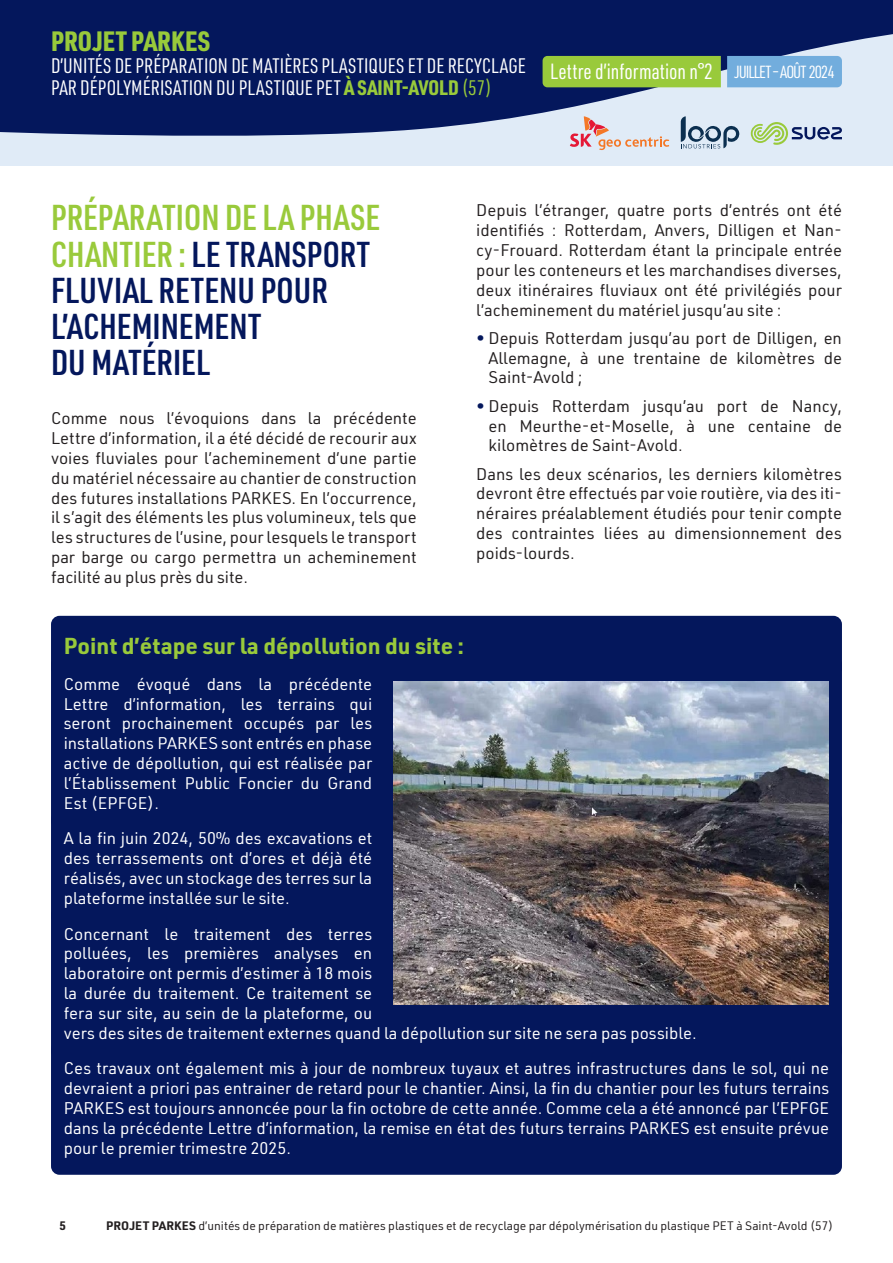
<style>
.page{position:relative;width:893px;height:1263px;background:#fff}
.page>*{position:absolute;margin:0;border:0;box-sizing:border-box;transform-origin:0 0}
.t1{font:600 35.1px/36.2px "URWDIN Cond";color:#04175c}
.t2{font:900 27.45px "URWDIN Cond";letter-spacing:.01em;color:#99ca3b}
.t3{font:700 22.5px "URWDIN";color:#99ca3b}
.t4{font:21.6px "URWDIN Cond";letter-spacing:.005em;color:#fff}
.t5{font:20.55px/22px "URWDIN Cond";color:#fff}
.t6{font:16.5px/19.8px "URWDIN";color:#231f20;text-align:justify}
.t7{font:16.5px/19.8px "URWDIN";color:#fff;text-align:justify}
.t8{font:12px "URWDIN";color:#231f20}
.t9{font:700 12px "URWDIN";color:#231f20}
.s1{font-weight:900;color:#99ca3b}
.s2{color:#99ca3b}
.s3{font-size:17.25px}
.s4{color:#04175c}
.s5{font-weight:700}
</style>
<div class="page">
<div style="left:51px;top:616px;width:791px;height:61px;background:#04175c;border-radius:9px"></div>
<div style="left:51px;top:656px;width:791px;height:174px;background:#04175c;border-radius:9px"></div>
<div style="left:51px;top:811px;width:791px;height:114px;background:#04175c;border-radius:9px"></div>
<div style="left:51px;top:906px;width:791px;height:154px;background:#04175c;border-radius:9px"></div>
<div style="left:51px;top:1041px;width:791px;height:134px;background:#04175c;border-radius:9px"></div>
<img style="left:393px;top:682px;width:435px;height:323px">
<div style="left:0;top:0;width:893px;height:166px;background:#e0ebf7"></div>
<svg style="left:0;top:0;width:893px;height:142px;fill:#04175c"></svg>
<svg style="left:570px;top:116px;width:99px;height:34px"></svg>
<svg style="left:681px;top:116px;width:59px;height:32px"></svg>
<svg style="left:751px;top:122px;width:91px;height:23px"></svg>
<div style="left:543px;top:56px;width:178px;height:31px;background:#99ca3b"></div>
<div style="left:727px;top:56px;width:115px;height:31px;background:#72addd"></div>
<h2 class="t2" style="left:51px;top:22px;width:161px">PROJET PARKES</h2>
<p class="t5" style="left:51px;top:54px;width:476px">D’UNITÉS DE PRÉPARATION DE MATIÈRES PLASTIQUES ET DE RECYCLAGE<br>PAR DÉPOLYMÉRISATION DU PLASTIQUE PET <span class="s1">À SAINT-AVOLD</span> <span class="s2">(57)</span></p>
<h3 class="t4" style="left:550px;top:57px;width:286px">Lettre d’information n°2 <span class="s3">JUILLET – AOÛT 2024</span></h3>
<h1 class="t1" style="left:51px;top:199px;width:331px"><span class="s2">PRÉPARATION DE LA PHASE<br>CHANTIER :</span> LE TRANSPORT<br>FLUVIAL RETENU POUR<br>L’ACHEMINEMENT<br>DU MATÉRIEL</h1>
<p class="t6" style="left:51px;top:408px;width:367px">Comme nous l’évoquions dans la précédente Lettre d’information, il a été décidé de recourir aux voies fluviales pour l’acheminement d’une partie du matériel nécessaire au chantier de construction des futures installations PARKES. En l’occurrence, il s’agit des éléments les plus volumineux, tels que les structures de l’usine, pour lesquels le transport par barge ou cargo permettra un acheminement facilité au plus près du site.</p>
<p class="t6" style="left:476px;top:200px;width:367px">Depuis l’étranger, quatre ports d’entrés ont été identifiés : Rotterdam, Anvers, Dilligen et Nan&shy;cy-Frouard. Rotterdam étant la principale entrée pour les conteneurs et les marchandises diverses, deux itinéraires fluviaux ont été privilégiés pour l’acheminement du matériel jusqu’au site :</p>
<p class="t6" style="left:488px;top:327px;width:355px;text-indent:-12px"><span class="s4">•</span> Depuis Rotterdam jusqu’au port de Dilligen, en Allemagne, à une trentaine de kilomètres de Saint-Avold ;</p>
<p class="t6" style="left:488px;top:395px;width:355px;text-indent:-12px"><span class="s4">•</span> Depuis Rotterdam jusqu’au port de Nancy, en Meurthe-et-Moselle, à une centaine de kilomètres de Saint-Avold.</p>
<p class="t6" style="left:476px;top:463px;width:367px">Dans les deux scénarios, les derniers kilomètres devront être effectués par voie routière, via des iti&shy;néraires préalablement étudiés pour tenir compte des contraintes liées au dimensionnement des poids-lourds.</p>
<h3 class="t3" style="left:64px;top:630px;width:402px">Point d’étape sur la dépollution du site :</h3>
<p class="t7" style="left:64px;top:673px;width:310px">Comme évoqué dans la précédente Lettre d’information, les terrains qui seront prochainement occupés par les installations PARKES sont entrés en phase active de dépollution, qui est réalisée par l’Établissement Public Foncier du Grand Est (EPFGE).</p>
<p class="t7" style="left:64px;top:828px;width:310px">A la fin juin 2024, 50% des excavations et des terrassements ont d’ores et déjà été réalisés, avec un stockage des terres sur la plateforme installée sur le site.</p>
<p class="t7" style="left:64px;top:923px;width:634px;text-align:left">Concernant le traitement des terres<br>polluées, les premières analyses en<br>laboratoire ont permis d’estimer à 18 mois<br>la durée du traitement. Ce traitement se<br>fera sur site, au sein de la plateforme, ou<br>vers des sites de traitement externes quand la dépollution sur site ne sera pas possible.</p>
<p class="t7" style="left:64px;top:1058px;width:767px">Ces travaux ont également mis à jour de nombreux tuyaux et autres infrastructures dans le sol, qui ne devraient a priori pas entrainer de retard pour le chantier. Ainsi, la fin du chantier pour les futurs terrains PARKES est toujours annoncée pour la fin octobre de cette année. Comme cela a été annoncé par l’EPFGE dans la précédente Lettre d’information, la remise en état des futurs terrains PARKES est ensuite prévue pour le premier trimestre 2025.</p>
<p class="t9" style="left:60px;top:1217px;width:8px">5</p>
<p class="t8" style="left:106px;top:1218px;width:729px"><span class="s5">PROJET PARKES</span> d’unités de préparation de matières plastiques et de recyclage par dépolymérisation du plastique PET à Saint-Avold (57)</p>
</div>
